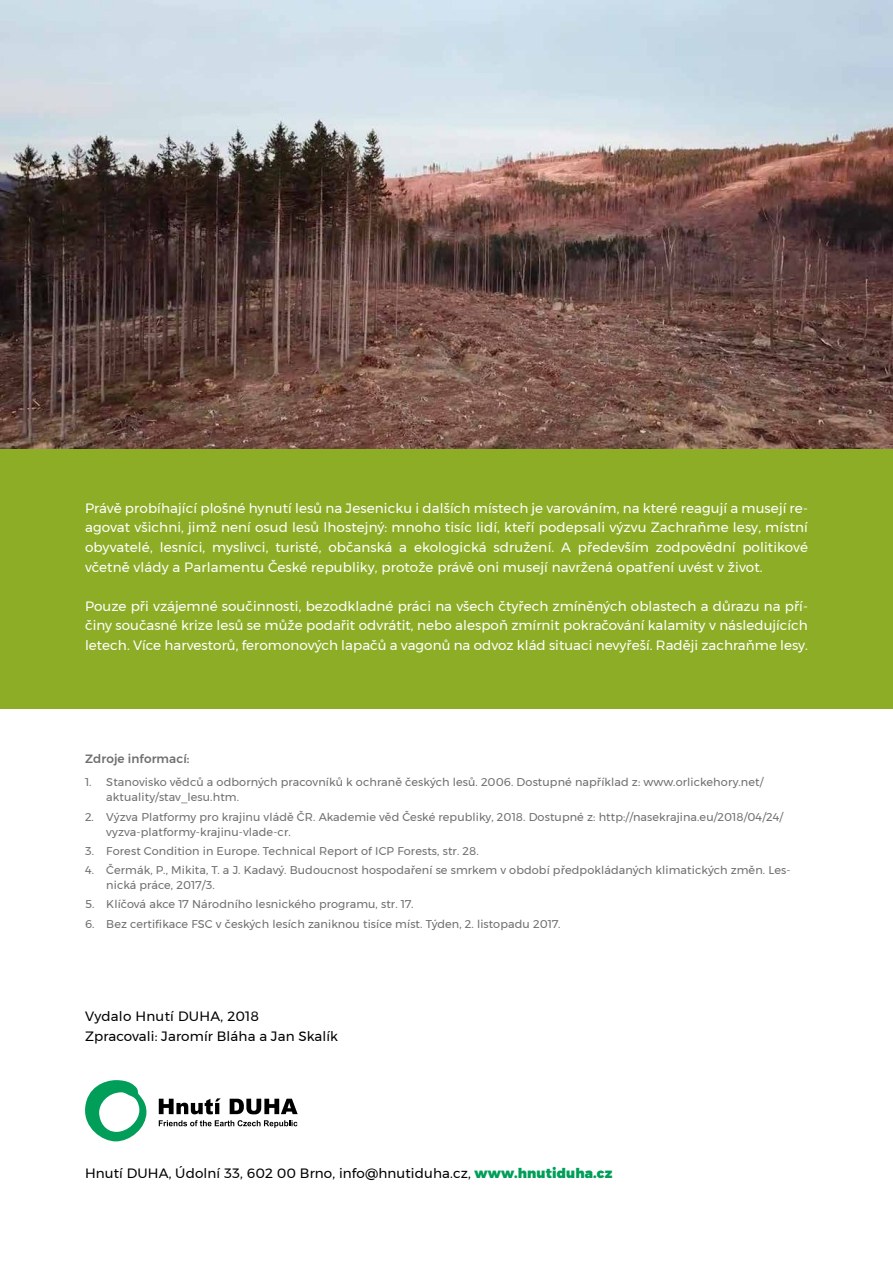
<style>
.page{position:relative;width:893px;height:1263px;background:#fff}
.page>*{position:absolute;margin:0;border:0;box-sizing:border-box;transform-origin:0 0}
.t1{font:13.5px/19.5px "Montserrat";letter-spacing:.005em;color:#fff;text-align:justify}
.t2{font:13.5px/19.5px "Montserrat";letter-spacing:.01em;color:#000}
.t3{font:500 12px "Montserrat";letter-spacing:.01em;color:#706f6f}
.t4{font:11.25px/15px "Montserrat";letter-spacing:.01em;color:#706f6f}
.s1{font-weight:900;color:#009e59}
</style>
<div class="page">
<div style="left:0;top:435px;width:893px;height:273px;background:#8ead26"></div>
<svg style="left:159px;top:1098px;width:62px;height:16px"></svg>
<svg style="left:230px;top:1099px;width:68px;height:15px"></svg>
<svg style="left:159px;top:1120px;width:138px;height:8px"></svg>
<svg style="left:85px;top:1080px;width:61px;height:61px"></svg>
<img style="left:0;top:0;width:893px;height:448px">
<p class="t1" style="left:85px;top:498px;width:724px">Právě probíhající plošné hynutí lesů na Jesenicku i dalších místech je varováním, na které reagují a musejí re&shy;agovat všichni, jimž není osud lesů lhostejný: mnoho tisíc lidí, kteří podepsali výzvu Zachraňme lesy, místní obyvatelé, lesníci, myslivci, turisté, občanská a ekologická sdružení. A především zodpovědní politikové včetně vlády a Parlamentu České republiky, protože právě oni musejí navržená opatření uvést v život.</p>
<p class="t1" style="left:85px;top:596px;width:724px">Pouze při vzájemné součinnosti, bezodkladné práci na všech čtyřech zmíněných oblastech a důrazu na pří&shy;činy současné krize lesů se může podařit odvrátit, nebo alespoň zmírnit pokračování kalamity v následujících letech. Více harvestorů, feromonových lapačů a vagonů na odvoz klád situaci nevyřeší. Raději zachraňme lesy.</p>
<p class="t3" style="left:85px;top:749px;width:106px">Zdroje informací:</p>
<p class="t4" style="left:106px;top:775px;width:659px;text-indent:-21px">1. Stanovisko vědců a odborných pracovníků k ochraně českých lesů. 2006. Dostupné například z: www.orlickehory.net/ aktuality/stav_lesu.htm.</p>
<p class="t4" style="left:106px;top:809px;width:678px;text-indent:-21px">2. Výzva Platformy pro krajinu vládě ČR. Akademie věd České republiky, 2018. Dostupné z: http://nasekrajina.eu/2018/04/24/ vyzva-platformy-krajinu-vlade-cr.</p>
<p class="t4" style="left:85px;top:843px;width:395px">3. Forest Condition in Europe. Technical Report of ICP Forests, str. 28.</p>
<p class="t4" style="left:106px;top:862px;width:686px;text-indent:-21px">4. Čermák, P., Mikita, T. a J. Kadavý. Budoucnost hospodaření se smrkem v období předpokládaných klimatických změn. Les&shy;nická práce, 2017/3.</p>
<p class="t4" style="left:85px;top:897px;width:330px">5. Klíčová akce 17 Národního lesnického programu, str. 17.</p>
<p class="t4" style="left:85px;top:916px;width:477px">6. Bez certifikace FSC v českých lesích zaniknou tisíce míst. Týden, 2. listopadu 2017.</p>
<p class="t2" style="left:85px;top:1007px;width:255px">Vydalo Hnutí DUHA, 2018<br>Zpracovali: Jaromír Bláha a Jan Skalík</p>
<p class="t2" style="left:85px;top:1163px;width:529px">Hnutí DUHA, Údolní 33, 602 00 Brno, info@hnutiduha.cz, <span class="s1">www.hnutiduha.cz</span></p>
</div>
